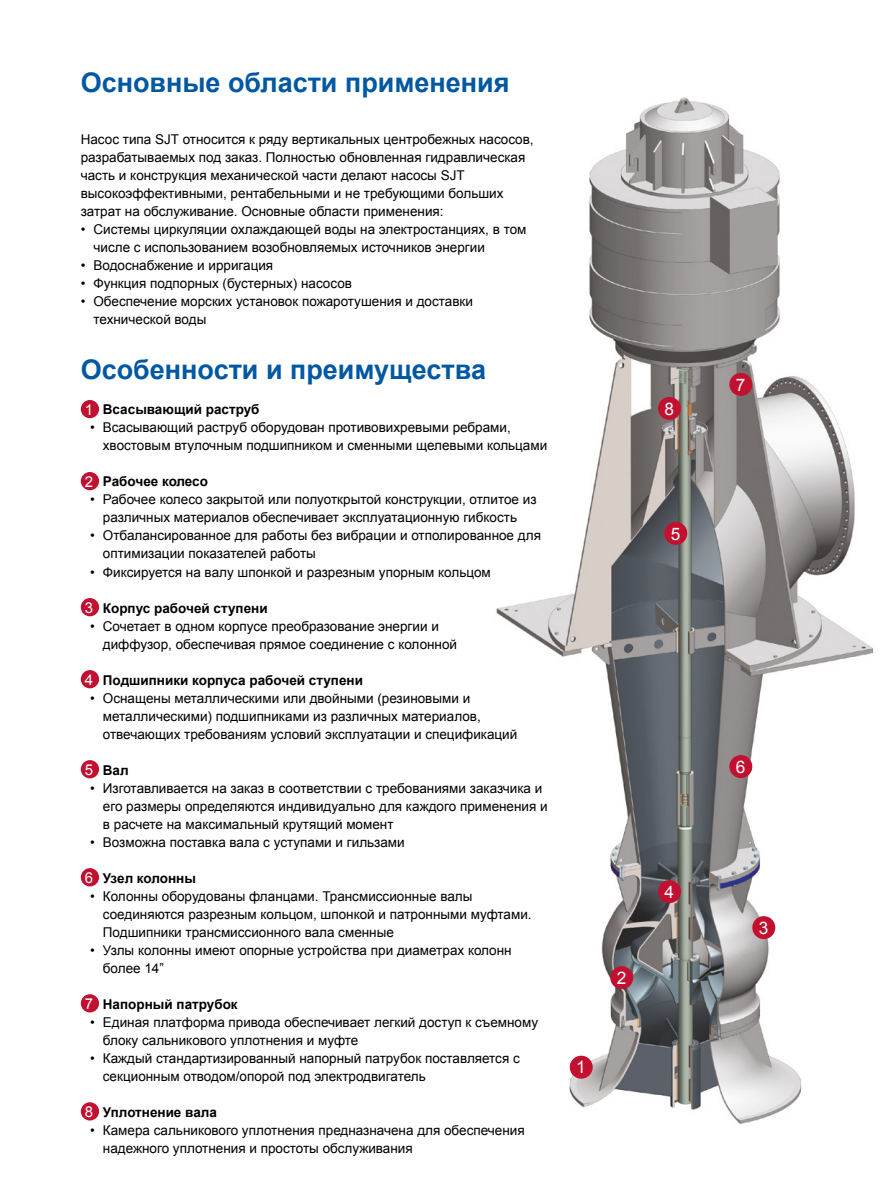
<style>
.page{position:relative;width:893px;height:1191px;background:#fff}
.page>*{position:absolute;margin:0;border:0;box-sizing:border-box;transform-origin:0 0}
.t1{font:700 27px "Arial";color:#0058a2}
.Numbered_red_circles{font:17.25px "Arial";color:#fff}
.t2{font:15px "Arial";color:#fff}
.Body_text{font:13.5px/18px "Arial";color:#000}
.t3{font:700 13.5px "Arial";color:#000}
</style>
<div class="page">
<img style="left:496px;top:97px;width:378px;height:1027px">
<div style="left:81px;top:400px;width:18px;height:18px;background:#c21130;border-radius:50%"></div>
<div style="left:81px;top:472px;width:18px;height:18px;background:#c21130;border-radius:50%"></div>
<div style="left:81px;top:598px;width:18px;height:18px;background:#c21130;border-radius:50%"></div>
<div style="left:81px;top:670px;width:18px;height:18px;background:#c21130;border-radius:50%"></div>
<div style="left:81px;top:760px;width:18px;height:18px;background:#c21130;border-radius:50%"></div>
<div style="left:81px;top:868px;width:18px;height:18px;background:#c21130;border-radius:50%"></div>
<div style="left:81px;top:994px;width:18px;height:18px;background:#c21130;border-radius:50%"></div>
<div style="left:81px;top:1102px;width:18px;height:18px;background:#c21130;border-radius:50%"></div>
<div style="left:570px;top:1055px;width:23px;height:23px;background:#c21130;border-radius:50%"></div>
<div style="left:610px;top:966px;width:23px;height:23px;background:#c21130;border-radius:50%"></div>
<div style="left:752px;top:916px;width:23px;height:23px;background:#c21130;border-radius:50%"></div>
<div style="left:658px;top:880px;width:23px;height:23px;background:#c21130;border-radius:50%"></div>
<div style="left:664px;top:522px;width:23px;height:23px;background:#c21130;border-radius:50%"></div>
<div style="left:729px;top:373px;width:23px;height:23px;background:#c21130;border-radius:50%"></div>
<div style="left:658px;top:397px;width:23px;height:23px;background:#c21130;border-radius:50%"></div>
<div style="left:729px;top:755px;width:23px;height:23px;background:#c21130;border-radius:50%"></div>
<p class="t1" style="left:81px;top:64px;width:430px">Основные области применения</p>
<p class="Body_text" style="left:81px;top:131px;width:454px">Насос типа SJT относится к ряду вертикальных центробежных насосов, разрабатываемых под заказ. Полностью обновленная гидравлическая часть и конструкция механической части делают насосы SJT высокоэффективными, рентабельными и не требующими больших затрат на обслуживание. Основные области применения:</p>
<p class="Body_text" style="left:93px;top:221px;width:434px;text-indent:-13px">• Системы циркуляции охлаждающей воды на электростанциях, в том числе с использованием возобновляемых источников энергии</p>
<p class="Body_text" style="left:81px;top:257px;width:194px">• Водоснабжение и ирригация</p>
<p class="Body_text" style="left:81px;top:275px;width:273px">• Функция подпорных (бустерных) насосов</p>
<p class="Body_text" style="left:93px;top:293px;width:381px;text-indent:-13px">• Обеспечение морских установок пожаротушения и доставки технической воды</p>
<p class="t1" style="left:81px;top:352px;width:407px">Особенности и преимущества</p>
<p class="t3" style="left:90px;top:401px;width:171px">• Всасывающий раструб</p>
<p class="Body_text" style="left:103px;top:419px;width:446px;text-indent:-13px">• Всасывающий раструб оборудован противовихревыми ребрами, хвостовым втулочным подшипником и сменными щелевыми кольцами</p>
<p class="t3" style="left:90px;top:473px;width:119px">• Рабочее колесо</p>
<p class="Body_text" style="left:90px;top:491px;width:448px;text-align:center">• Рабочее колесо закрытой или полуоткрытой конструкции, отлитое из различных материалов обеспечивает эксплуатационную гибкость</p>
<p class="Body_text" style="left:103px;top:527px;width:440px;text-indent:-13px">• Отбалансированное для работы без вибрации и отполированное для оптимизации показателей работы</p>
<p class="Body_text" style="left:90px;top:563px;width:402px">• Фиксируется на валу шпонкой и разрезным упорным кольцом</p>
<p class="t3" style="left:90px;top:599px;width:179px">• Корпус рабочей ступени</p>
<p class="Body_text" style="left:103px;top:617px;width:356px;text-indent:-13px">• Сочетает в одном корпусе преобразование энергии и диффузор, обеспечивая прямое соединение с колонной</p>
<p class="t3" style="left:90px;top:671px;width:274px">• Подшипники корпуса рабочей ступени</p>
<p class="Body_text" style="left:103px;top:689px;width:416px;text-indent:-13px">• Оснащены металлическими или двойными (резиновыми и металлическими) подшипниками из различных материалов, отвечающих требованиям условий эксплуатации и спецификаций</p>
<p class="t3" style="left:90px;top:761px;width:40px">• Вал</p>
<p class="Body_text" style="left:103px;top:779px;width:446px;text-indent:-13px">• Изготавливается на заказ в соответствии с требованиями заказчика и его размеры определяются индивидуально для каждого применения и в расчете на максимальный крутящий момент</p>
<p class="Body_text" style="left:90px;top:833px;width:316px">• Возможна поставка вала с уступами и гильзами</p>
<p class="t3" style="left:90px;top:869px;width:107px">• Узел колонны</p>
<p class="Body_text" style="left:103px;top:887px;width:430px;text-indent:-13px">• Колонны оборудованы фланцами. Трансмиссионные валы соединяются разрезным кольцом, шпонкой и патронными муфтами.<br>Подшипники трансмиссионного вала сменные</p>
<p class="Body_text" style="left:103px;top:941px;width:410px;text-indent:-13px">• Узлы колонны имеют опорные устройства при диаметрах колонн более 14”</p>
<p class="t3" style="left:90px;top:995px;width:149px">• Напорный патрубок</p>
<p class="Body_text" style="left:103px;top:1013px;width:437px;text-indent:-13px">• Единая платформа привода обеспечивает легкий доступ к съемному блоку сальникового уплотнения и муфте</p>
<p class="Body_text" style="left:103px;top:1049px;width:418px;text-indent:-13px">• Каждый стандартизированный напорный патрубок поставляется с секционным отводом/опорой под электродвигатель</p>
<p class="t3" style="left:90px;top:1103px;width:128px">• Уплотнение вала</p>
<p class="Body_text" style="left:103px;top:1121px;width:423px;text-indent:-13px">• Камера сальникового уплотнения предназначена для обеспечения надежного уплотнения и простоты обслуживания</p>
<p class="t2" style="left:85px;top:399px;width:10px">1</p>
<p class="t2" style="left:85px;top:471px;width:10px">2</p>
<p class="t2" style="left:85px;top:597px;width:10px">3</p>
<p class="t2" style="left:85px;top:669px;width:10px">4</p>
<p class="t2" style="left:85px;top:759px;width:10px">5</p>
<p class="t2" style="left:85px;top:867px;width:10px">6</p>
<p class="t2" style="left:85px;top:993px;width:10px">7</p>
<p class="t2" style="left:85px;top:1101px;width:10px">8</p>
<p class="Numbered_red_circles" style="left:576px;top:1056px;width:11px">1</p>
<p class="Numbered_red_circles" style="left:617px;top:966px;width:11px">2</p>
<p class="Numbered_red_circles" style="left:664px;top:397px;width:11px">8</p>
<p class="Numbered_red_circles" style="left:671px;top:522px;width:11px">5</p>
<p class="Numbered_red_circles" style="left:664px;top:880px;width:11px">4</p>
<p class="Numbered_red_circles" style="left:736px;top:373px;width:11px">7</p>
<p class="Numbered_red_circles" style="left:736px;top:755px;width:11px">6</p>
<p class="Numbered_red_circles" style="left:759px;top:916px;width:11px">3</p>
</div>
